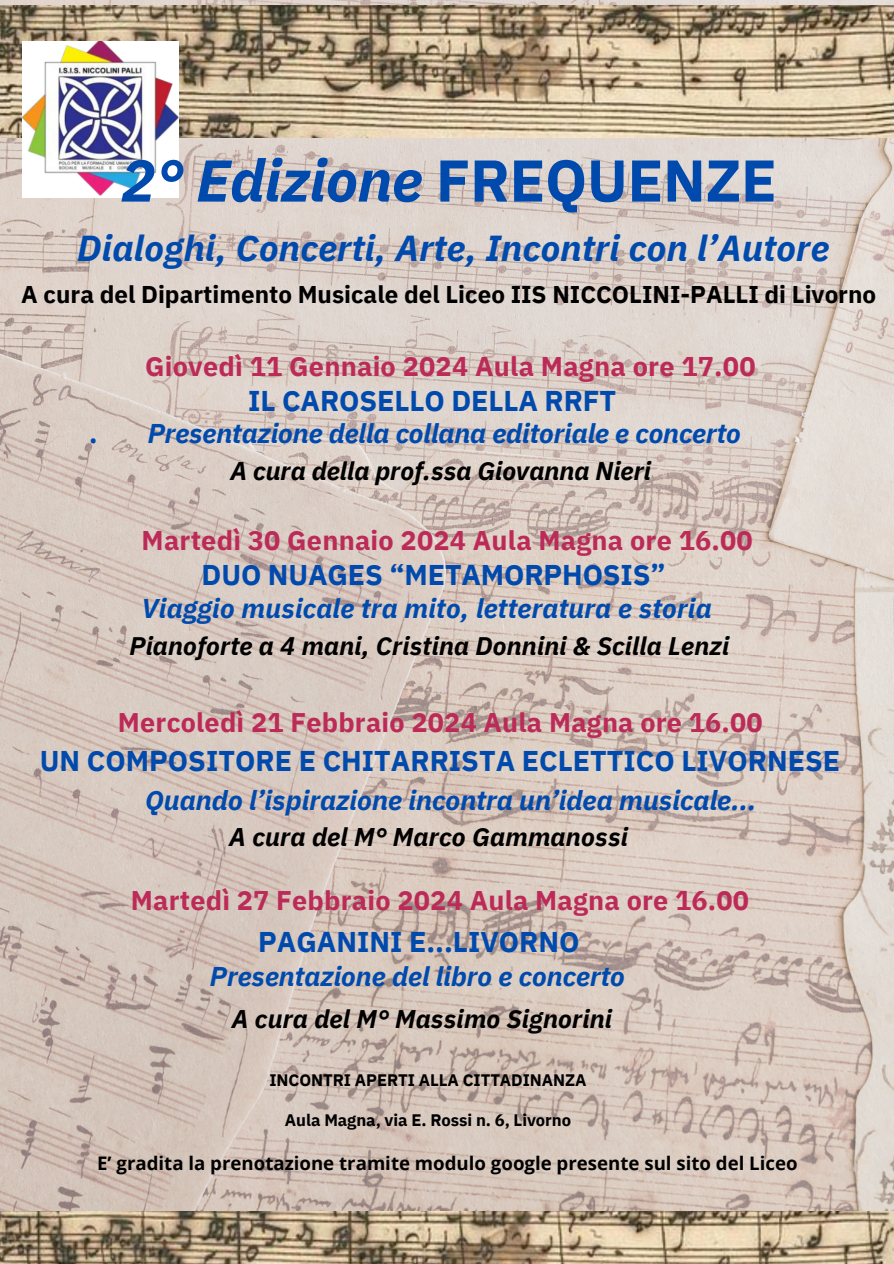
<style>
.page{position:relative;width:894px;height:1264px;background:#fff}
.page>*{position:absolute;margin:0;border:0;box-sizing:border-box;transform-origin:0 0}
.t1{font:italic 700 58.8px "IBM Plex Sans";letter-spacing:-.005em;color:#004aad}
.t2{font:italic 700 36px "IBM Plex Sans";letter-spacing:.01em;color:#004aad}
.t3{font:700 28.5px "IBM Plex Sans";color:#004aad}
.t4{font:italic 700 27.15px "IBM Plex Sans";color:#004aad}
.t5{font:italic 700 27px "IBM Plex Sans";color:#004aad}
.t6{font:700 27px "IBM Plex Sans";letter-spacing:.01em;color:#bc2b58}
.t7{font:700 27px "IBM Plex Sans";color:#004aad}
.t8{font:700 26.85px "IBM Plex Sans";letter-spacing:.01em;color:#bc2b58}
.t9{font:italic 700 25.5px "IBM Plex Sans";letter-spacing:.005em;color:#000}
.t10{font:italic 700 25.35px "IBM Plex Sans";letter-spacing:.005em;color:#000}
.t11{font:700 24.15px "IBM Plex Sans";color:#000}
.t12{font:700 18.6px "Open Sans";color:#000}
.t13{font:700 16.65px "IBM Plex Sans";letter-spacing:-.005em;color:#000}
.s1{font-style:normal}
</style>
<div class="page">
<img style="left:0;top:0;width:893px;height:1211px">
<img style="left:0;top:6px;width:893px;height:131px">
<img style="left:23px;top:41px;width:155px;height:156px">
<img style="left:0;top:1211px;width:893px;height:52px">
<p class="t1" style="left:121px;top:141px;width:657px">2° Edizione <span class="s1">FREQUENZE</span></p>
<p class="t2" style="left:77px;top:224px;width:753px">Dialoghi, Concerti, Arte, Incontri con l’Autore</p>
<p class="t11" style="left:21px;top:278px;width:856px">A cura del Dipartimento Musicale del Liceo IIS NICCOLINI-PALLI di Livorno</p>
<p class="t7" style="left:89px;top:415px;width:10px">.</p>
<p class="t6" style="left:145px;top:348px;width:612px">Giovedì 11 Gennaio 2024 Aula Magna ore 17.00</p>
<p class="t3" style="left:248px;top:381px;width:369px">IL CAROSELLO DELLA RRFT</p>
<p class="t5" style="left:148px;top:415px;width:594px">Presentazione della collana editoriale e concerto</p>
<p class="t9" style="left:230px;top:453px;width:422px">A cura della prof.ssa Giovanna Nieri</p>
<p class="t6" style="left:142px;top:522px;width:612px">Martedì 30 Gennaio 2024 Aula Magna ore 16.00</p>
<p class="t3" style="left:201px;top:555px;width:465px">DUO NUAGES “METAMORPHOSIS”</p>
<p class="t5" style="left:142px;top:590px;width:571px">Viaggio musicale tra mito, letteratura e storia</p>
<p class="t10" style="left:129px;top:629px;width:601px">Pianoforte a 4 mani, Cristina Donnini &amp; Scilla Lenzi</p>
<p class="t8" style="left:118px;top:704px;width:646px">Mercoledì 21 Febbraio 2024 Aula Magna ore 16.00</p>
<p class="t3" style="left:40px;top:742px;width:801px">UN COMPOSITORE E CHITARRISTA ECLETTICO LIVORNESE</p>
<p class="t4" style="left:145px;top:782px;width:612px">Quando l’ispirazione incontra un’idea musicale...</p>
<p class="t9" style="left:229px;top:820px;width:400px">A cura del M° Marco Gammanossi</p>
<p class="t6" style="left:131px;top:882px;width:619px">Martedì 27 Febbraio 2024 Aula Magna ore 16.00</p>
<p class="t3" style="left:258px;top:923px;width:323px">PAGANINI E...LIVORNO</p>
<p class="t5" style="left:210px;top:958px;width:416px">Presentazione del libro e concerto</p>
<p class="t9" style="left:232px;top:1001px;width:381px">A cura del M° Massimo Signorini</p>
<p class="t13" style="left:269px;top:1068px;width:318px">INCONTRI APERTI ALLA CITTADINANZA</p>
<p class="t13" style="left:285px;top:1109px;width:287px">Aula Magna, via E. Rossi n. 6, Livorno</p>
<p class="t12" style="left:97px;top:1149px;width:701px">E’ gradita la prenotazione tramite modulo google presente sul sito del Liceo</p>
</div>
